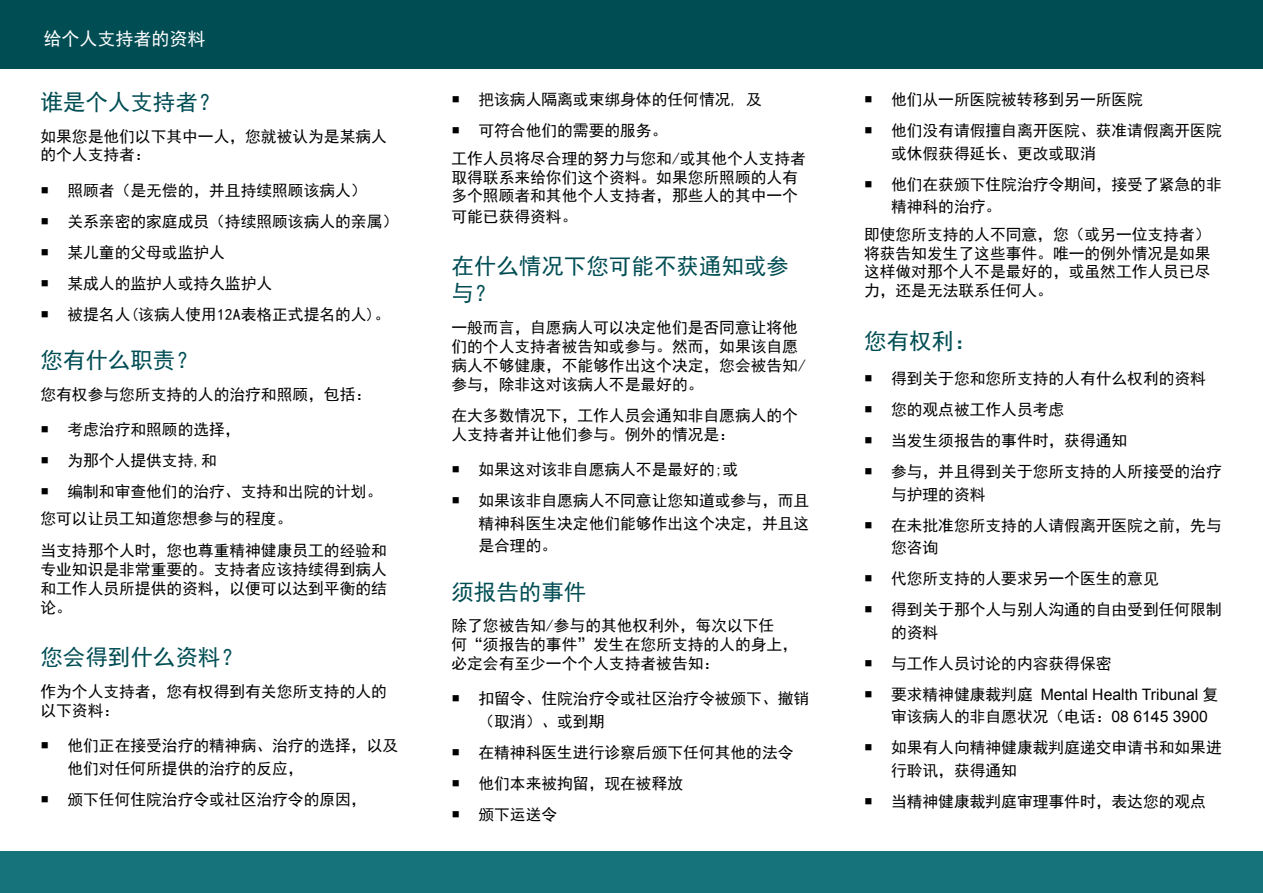
<style>
.page{position:relative;width:1263px;height:893px;background:#fff}
.page>*{position:absolute;margin:0;border:0;box-sizing:border-box;transform-origin:0 0}
.t1{font:22.5px/27px "Sim Hei";color:#004d54}
.t2{font:18px "Sim Hei";color:#fff}
.t3{font:15.75px/31px "Sim Hei";color:#000}
.t4{font:15.75px "Arial";color:#000}
.s1{font-family:"Sim Hei"}
.s2{font-family:"Arial"}
</style>
<div class="page">
<div style="left:0;top:0;width:1263px;height:69px;background:#004d54"></div>
<div style="left:0;top:851px;width:1263px;height:42px;background:#16727b"></div>
<p class="t2" style="left:44px;top:30px;width:163px">给个人支持者的资料</p>
<h1 class="t1" style="left:40px;top:88px;width:181px">谁是个人支持者？</h1>
<p class="t3" style="left:40px;top:127px;width:348px;line-height:18.9px">如果您是他们以下其中一人，您就被认为是某病人的个人支持者：</p>
<p class="t3" style="left:67px;top:175px;width:332px">照顾者（是无偿的，并且持续照顾该病人）<br>关系亲密的家庭成员（持续照顾该病人的亲属）某儿童的父母或监护人<br>某成人的监护人或持久监护人<br>被提名人(该病人使用12A表格正式提名的人)。</p>
<h1 class="t1" style="left:40px;top:347px;width:159px">您有什么职责？</h1>
<p class="t3" style="left:40px;top:379px;width:332px">您有权参与您所支持的人的治疗和照顾，包括：</p>
<p class="t3" style="left:67px;top:414px;width:316px">考虑治疗和照顾的选择，<br>为那个人提供支持,和<br>编制和审查他们的治疗、支持和出院的计划。</p>
<p class="t3" style="left:40px;top:503px;width:348px;line-height:31.7px">您可以让员工知道您想参与的程度。<br>当支持那个人时，您也尊重精神健康员工的经验和</p>
<p class="t3" style="left:40px;top:560px;width:348px;line-height:18.9px;text-align:justify">专业知识是非常重要的。支持者应该持续得到病人和工作人员所提供的资料，以便可以达到平衡的结论。</p>
<h1 class="t1" style="left:40px;top:644px;width:204px">您会得到什么资料？</h1>
<p class="t3" style="left:40px;top:682px;width:348px;line-height:18.9px">作为个人支持者，您有权得到有关您所支持的人的以下资料：</p>
<p class="t3" style="left:67px;top:734px;width:332px;line-height:22.5px">他们正在接受治疗的精神病、治疗的选择，以及他们对任何所提供的治疗的反应，</p>
<p class="t3" style="left:67px;top:783px;width:301px">颁下任何住院治疗令或社区治疗令的原因，</p>
<p class="t3" style="left:478px;top:84px;width:285px">把该病人隔离或束绑身体的任何情况, 及可符合他们的需要的服务。</p>
<p class="t3" style="left:451px;top:148px;width:356px;line-height:19.4px">工作人员将尽合理的努力与您和/或其他个人支持者取得联系来给你们这个资料。如果您所照顾的人有多个照顾者和其他个人支持者，那些人的其中一个可能已获得资料。</p>
<h1 class="t1" style="left:451px;top:253px;width:339px">在什么情况下您可能不获通知或参与？</h1>
<p class="t3" style="left:451px;top:318px;width:356px;line-height:18.9px">一般而言，自愿病人可以决定他们是否同意让将他们的个人支持者被告知或参与。然而，如果该自愿病人不够健康，不能够作出这个决定，您会被告知/参与，除非这对该病人不是最好的。</p>
<p class="t3" style="left:451px;top:406px;width:348px;line-height:18.9px">在大多数情况下，工作人员会通知非自愿病人的个人支持者并让他们参与。例外的情况是：</p>
<p class="t3" style="left:478px;top:454px;width:332px">如果这对该非自愿病人不是最好的;或<br>如果该非自愿病人不同意让您知道或参与，而且</p>
<p class="t3" style="left:478px;top:512px;width:332px;line-height:22.5px">精神科医生决定他们能够作出这个决定，并且这是合理的。</p>
<h1 class="t1" style="left:451px;top:578px;width:136px">须报告的事件</h1>
<p class="t3" style="left:451px;top:616px;width:348px;line-height:18.9px">除了您被告知/参与的其他权利外，每次以下任何“须报告的事件”发生在您所支持的人的身上，必定会有至少一个个人支持者被告知：</p>
<p class="t3" style="left:478px;top:688px;width:332px;line-height:22.5px">扣留令、住院治疗令或社区治疗令被颁下、撤销（取消）、或到期</p>
<p class="t3" style="left:478px;top:737px;width:316px">在精神科医生进行诊察后颁下任何其他的法令他们本来被拘留，现在被释放<br>颁下运送令</p>
<p class="t3" style="left:891px;top:84px;width:332px">他们从一所医院被转移到另一所医院<br>他们没有请假擅自离开医院、获准请假离开医院</p>
<p class="t3" style="left:891px;top:138px;width:332px">或休假获得延长、更改或取消<br>他们在获颁下住院治疗令期间，接受了紧急的非</p>
<p class="t3" style="left:864px;top:193px;width:348px;line-height:27.5px;text-indent:27px">精神科的治疗。<br>即使您所支持的人不同意，您（或另一位支持者）</p>
<p class="t3" style="left:864px;top:244px;width:348px;line-height:18.9px;text-align:justify">将获告知发生了这些事件。唯一的例外情况是如果这样做对那个人不是最好的，或虽然工作人员已尽力，还是无法联系任何人。</p>
<h1 class="t1" style="left:864px;top:327px;width:114px">您有权利：</h1>
<p class="t3" style="left:891px;top:363px;width:332px">得到关于您和您所支持的人有什么权利的资料您的观点被工作人员考虑<br>当发生须报告的事件时，获得通知<br>参与，并且得到关于您所支持的人所接受的治疗</p>
<p class="t3" style="left:891px;top:479px;width:332px">与护理的资料<br>在未批准您所支持的人请假离开医院之前，先与</p>
<p class="t3" style="left:891px;top:532px;width:332px">您咨询<br>代您所支持的人要求另一个医生的意见<br>得到关于那个人与别人沟通的自由受到任何限制</p>
<p class="t3" style="left:891px;top:617px;width:222px">的资料<br>与工作人员讨论的内容获得保密</p>
<p class="t4" style="left:891px;top:684px;width:329px"><span class="s1">要求精神健康裁判庭</span> Mental Health Tribunal <span class="s1">复</span></p>
<p class="t3" style="left:891px;top:701px;width:332px">审该病人的非自愿状况（电话：<span class="s2">08 6145 3900</span>如果有人向精神健康裁判庭递交申请书和如果进</p>
<p class="t3" style="left:891px;top:755px;width:316px">行聆讯，获得通知<br>当精神健康裁判庭审理事件时，表达您的观点</p>
</div>
